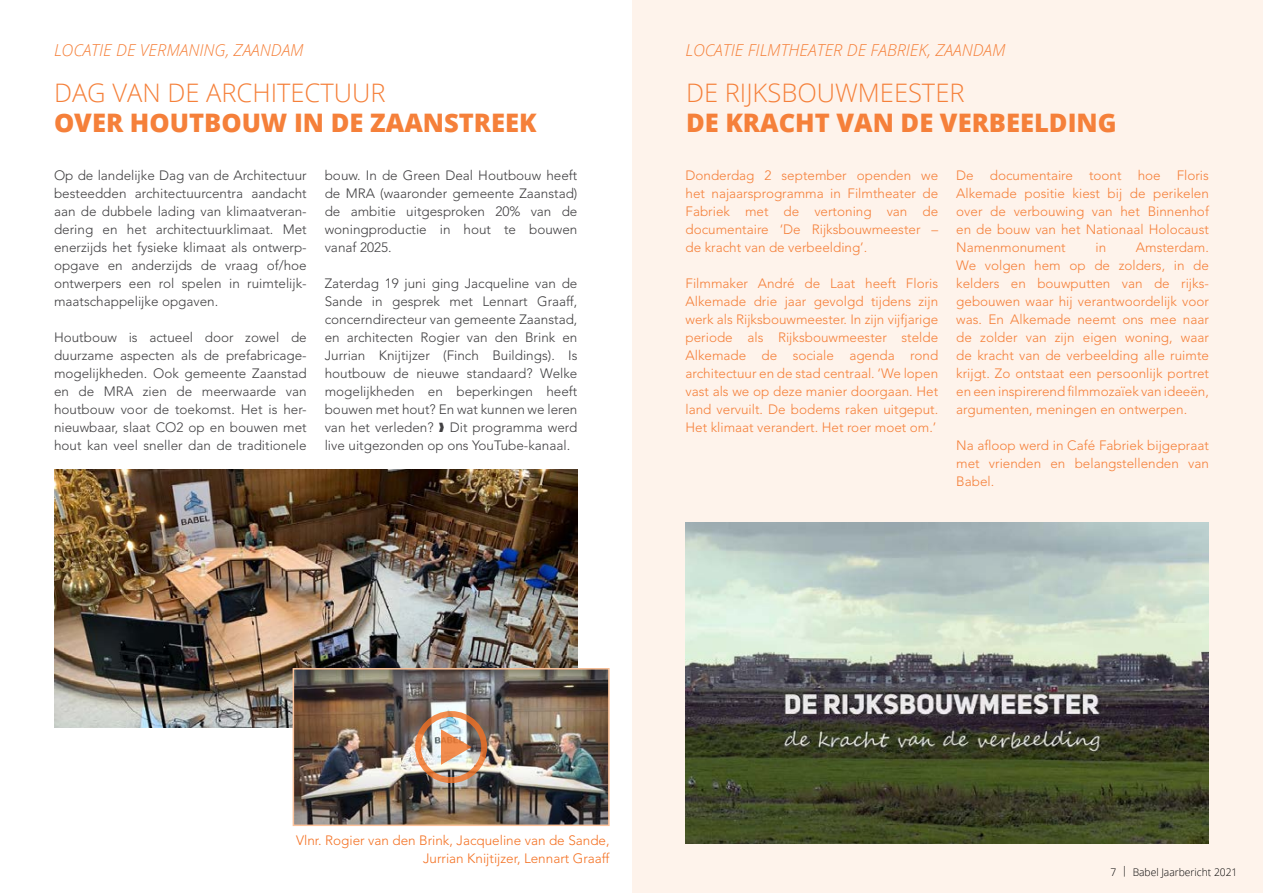
<style>
.page{position:relative;width:1263px;height:893px;background:#fff}
.page>*{position:absolute;margin:0;border:0;box-sizing:border-box;transform-origin:0 0}
.t1{font:800 25.5px "Open Sans";color:#f5803a}
.t2{font:300 25.5px "Open Sans";color:#f5803a}
.t3{font:italic 300 16.5px "Open Sans";color:#f5803a}
.t4{font:300 13.5px/18px "Avenir";color:#f5803a;text-align:justify}
.t5{font:300 13.5px/18px "Avenir";color:#414042;text-align:justify}
.t6{font:300 13.5px/18px "Avenir";color:#f47224;text-align:right}
.t7{font:300 10.5px "Open Sans";color:#000}
</style>
<div class="page">
<div style="left:632px;top:0;width:631px;height:893px;background:#fef3eb"></div>
<img style="left:54px;top:470px;width:523px;height:257px">
<img style="left:296px;top:671px;width:311px;height:152px">
<div style="left:293px;top:668px;width:317px;height:158px;border:2px solid #fcc29a"></div>
<img style="left:685px;top:522px;width:524px;height:321px">
<img style="left:415px;top:711px;width:72px;height:72px">
<p class="t3" style="left:54px;top:39px;width:251px">LOCATIE DE VERMANING, ZAANDAM</p>
<p class="t3" style="left:685px;top:39px;width:322px">LOCATIE FILMTHEATER DE FABRIEK, ZAANDAM</p>
<h1 class="t2" style="left:54px;top:75px;width:333px">DAG VAN DE ARCHITECTUUR</h1>
<h1 class="t1" style="left:54px;top:104px;width:484px">OVER HOUTBOUW IN DE ZAANSTREEK</h1>
<p class="t5" style="left:54px;top:166px;width:254px">Op de landelijke Dag van de Architectuur besteedden architectuurcentra aandacht aan de dubbele lading van klimaatveran&shy;dering en het architectuurklimaat. Met enerzijds het fysieke klimaat als ontwerp&shy;opgave en anderzijds de vraag of/hoe ontwerpers een rol spelen in ruimtelijk&shy;maatschappelijke opgaven.</p>
<p class="t5" style="left:54px;top:328px;width:254px">Houtbouw is actueel door zowel de duurzame aspecten als de prefabricage&shy;mogelijkheden. Ook gemeente Zaanstad en de MRA zien de meerwaarde van houtbouw voor de toekomst. Het is her&shy;nieuwbaar, slaat CO2 op en bouwen met hout kan veel sneller dan de traditionele</p>
<p class="t5" style="left:325px;top:166px;width:254px">bouw. In de Green Deal Houtbouw heeft de MRA (waaronder gemeente Zaanstad) de ambitie uitgesproken 20% van de woningproductie in hout te bouwen vanaf 2025.</p>
<p class="t5" style="left:325px;top:274px;width:254px">Zaterdag 19 juni ging Jacqueline van de Sande in gesprek met Lennart Graaff, concerndirecteur van gemeente Zaanstad, en architecten Rogier van den Brink en Jurrian Knijtijzer (Finch Buildings). Is houtbouw de nieuwe standaard? Welke mogelijkheden en beperkingen heeft bouwen met hout? En wat kunnen we leren van het verleden? ❱ Dit programma werd live uitgezonden op ons YouTube-kanaal.</p>
<h1 class="t2" style="left:686px;top:75px;width:280px">DE RIJKSBOUWMEESTER</h1>
<h1 class="t1" style="left:686px;top:104px;width:432px">DE KRACHT VAN DE VERBEELDING</h1>
<p class="t4" style="left:685px;top:166px;width:254px">Donderdag 2 september openden we het najaarsprogramma in Filmtheater de Fabriek met de vertoning van de documentaire ‘De Rijksbouwmeester – de kracht van de verbeelding’.</p>
<p class="t4" style="left:685px;top:274px;width:254px">Filmmaker André de Laat heeft Floris Alkemade drie jaar gevolgd tijdens zijn werk als Rijksbouwmeester. In zijn vijfjarige periode als Rijksbouwmeester stelde Alkemade de sociale agenda rond architectuur en de stad centraal. ‘We lopen vast als we op deze manier doorgaan. Het land vervuilt. De bodems raken uitgeput.<br>Het klimaat verandert. Het roer moet om.’</p>
<p class="t4" style="left:956px;top:166px;width:254px">De documentaire toont hoe Floris Alkemade positie kiest bij de perikelen over de verbouwing van het Binnenhof en de bouw van het Nationaal Holocaust Namenmonument</p>
<p class="t4" style="left:956px;top:238px;width:254px;text-indent:180px">Amsterdam.<br>We volgen hem op de zolders, in de kelders en bouwputten van de rijks&shy;gebouwen waar hij verantwoordelijk voor was. En Alkemade neemt ons mee naar de zolder van zijn eigen woning, waar de kracht van de verbeelding alle ruimte krijgt. Zo ontstaat een persoonlijk portret en een inspirerend filmmozaïek van ideeën, argumenten, meningen en ontwerpen.</p>
<p class="t4" style="left:956px;top:436px;width:254px">Na afloop werd in Café Fabriek bijgepraat met vrienden en belangstellenden van Babel.</p>
<p class="t4" style="left:1095px;top:238px;width:12px">in</p>
<p class="t6" style="left:296px;top:831px;width:315px">Vlnr. Rogier van den Brink, Jacqueline van de Sande,<br>Jurrian Knijtijzer, Lennart Graaff</p>
<p class="t7" style="left:1110px;top:864px;width:128px">7 | Babel Jaarbericht 2021</p>
</div>
